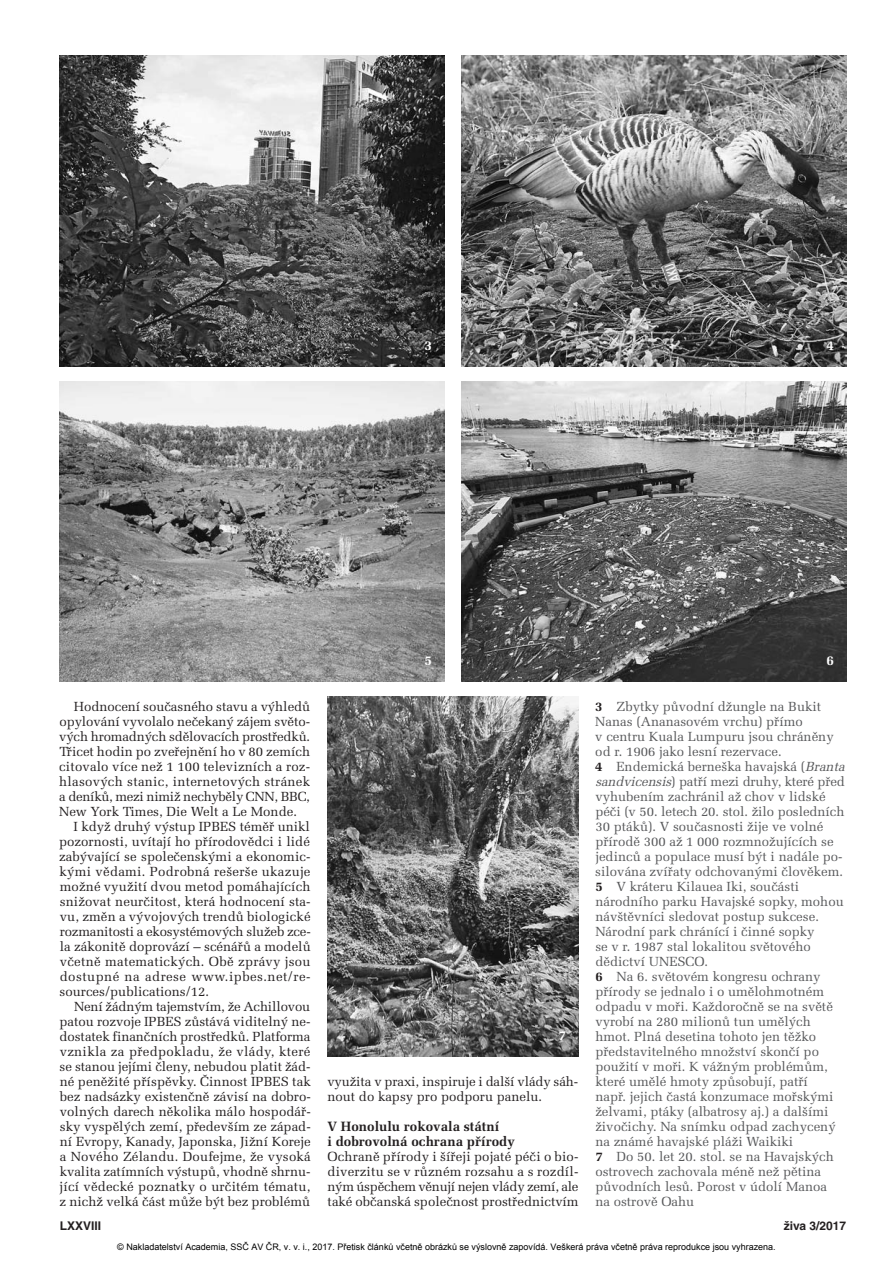
<style>
.page{position:relative;width:893px;height:1263px;background:#fff}
.page>*{position:absolute;margin:0;border:0;box-sizing:border-box;transform-origin:0 0}
.t1{font:700 13.5px/15px "Melior CE";color:#231f20}
.t2{font:700 13.5px "Melior CE";color:#fff}
.t3{font:13.2px/15px "Melior CE";color:#231f20;text-align:justify}
.t4{font:13.2px/15px "Melior CE";color:#57585a}
.t5{font:700 12px "Helvetica CE";color:#231f20}
.t6{font:9px "Arial";color:#000}
.s1{font-weight:700;color:#231f20}
.s2{font-style:italic}
</style>
<div class="page">
<img style="left:327px;top:696px;width:251px;height:360px">
<img style="left:461px;top:55px;width:385px;height:311px">
<img style="left:60px;top:55px;width:384px;height:311px">
<img style="left:461px;top:381px;width:385px;height:300px">
<img style="left:60px;top:381px;width:384px;height:300px">
<p class="t2" style="left:425px;top:341px;width:9px">3</p>
<p class="t2" style="left:826px;top:341px;width:9px">4</p>
<p class="t2" style="left:425px;top:656px;width:9px">5</p>
<p class="t2" style="left:826px;top:656px;width:9px">6</p>
<p class="t4" style="left:595px;top:701px;width:254px"><span class="s1">3</span> Zbytky původní džungle na Bukit Nanas (Ananasovém vrchu) přímo<br>v centru Kuala Lumpuru jsou chráněny od r. 1906 jako lesní rezervace.<br><span class="s1">4</span> Endemická berneška havajská (<span class="s2">Branta sandvicensis</span>) patří mezi druhy, které před vyhubením zachránil až chov v lidské péči (v 50. letech 20. stol. žilo posledních 30 ptáků). V současnosti žije ve volné přírodě 300 až 1 000 rozmnožujících se jedinců a populace musí být i nadále po - silována zvířaty odchovanými člověkem.<br><span class="s1">5</span> V kráteru Kilauea Iki, součásti národního parku Havajské sopky, mohou návštěvníci sledovat postup sukcese.<br>Národní park chránící i činné sopky<br>se v r. 1987 stal lokalitou světového dědictví UNESCO.<br><span class="s1">6</span> Na 6. světovém kongresu ochrany přírody se jednalo i o umělohmotném odpadu v moři. Každoročně se na světě vyrobí na 280 milionů tun umělých hmot. Plná desetina tohoto jen těžko představitelného množství skončí po použití v moři. K vážným problémům, které umělé hmoty způsobují, patří<br>např. jejich častá konzumace mořskými želvami, ptáky (albatrosy aj.) a dalšími živočichy. Na snímku odpad zachycený na známé havajské pláži Waikiki<br><span class="s1">7</span> Do 50. let 20. stol. se na Havajských ostrovech zachovala méně než pětina původních lesů. Porost v údolí Manoa<br>na ostrově Oahu</p>
<p class="t6" style="left:117px;top:1241px;width:660px">© Nakladatelství Academia, SSČ AV ČR, v. v. i., 2017. Přetisk článků včetně obrázků se výslovně zapovídá. Veškerá práva včetně práva reprodukce jsou vyhrazena.</p>
<p class="t3" style="left:59px;top:701px;width:253px;text-indent:15px">Hodnocení současného stavu a výhledů opylování vyvolalo nečekaný zájem světo - vých hromadných sdělovacích prostředků.<br>Třicet hodin po zveřejnění ho v 80 zemích citovalo více než 1 100 televizních a roz&shy;hlasových stanic, internetových stránek a deníků, mezi nimiž nechyběly CNN, BBC, New York Times, Die Welt a Le Monde.</p>
<p class="t3" style="left:59px;top:821px;width:253px;text-indent:14px">I když druhý výstup IPBES téměř unikl pozornosti, uvítají ho přírodovědci i lidé zabývající se společenskými a ekonomic&shy;kými vědami. Podrobná rešerše ukazuje možné využití dvou metod pomáhajících snižovat neurčitost, která hodnocení sta&shy;vu, změn a vývojových trendů biologické rozmanitosti a ekosystémových služeb zce&shy;la zákonitě doprovází – scénářů a modelů včetně matematických. Obě zprávy jsou dostupné na adrese www.ipbes.net/re - sources/publications/12.</p>
<p class="t3" style="left:59px;top:1001px;width:253px;text-indent:15px">Není žádným tajemstvím, že Achillovou patou rozvoje IPBES zůstává viditelný ne - dostatek finančních prostředků. Platforma vznikla za předpokladu, že vlády, které se stanou jejími členy, nebudou platit žád&shy;né peněžité příspěvky. Činnost IPBES tak bez nadsázky existenčně závisí na dobro&shy;volných darech několika málo hospodář&shy;sky vyspělých zemí, především ze západ&shy;ní Evropy, Kanady, Japonska, Jižní Koreje a Nového Zélandu. Doufejme, že vysoká kvalita zatímních výstupů, vhodně shrnu&shy;jící vědecké poznatky o určitém tématu, z nichž velká část může být bez problémů</p>
<p class="t2" style="left:559px;top:1031px;width:9px">7</p>
<p class="t3" style="left:327px;top:1076px;width:252px">využita v praxi, inspiruje i další vlády sáh&shy;nout do kapsy pro podporu panelu.</p>
<p class="t1" style="left:327px;top:1121px;width:189px">V Honolulu rokovala státní<br>i dobrovolná ochrana přírody</p>
<p class="t3" style="left:327px;top:1151px;width:253px">Ochraně přírody i šířeji pojaté péči o bio&shy;diverzitu se v různém rozsahu a s rozdíl&shy;ným úspěchem věnují nejen vlády zemí, ale také občanská společnost prostřednictvím</p>
<p class="t5" style="left:60px;top:1221px;width:43px">LXXVIII</p>
<p class="t5" style="left:784px;top:1221px;width:64px">živa 3/2017</p>
</div>
